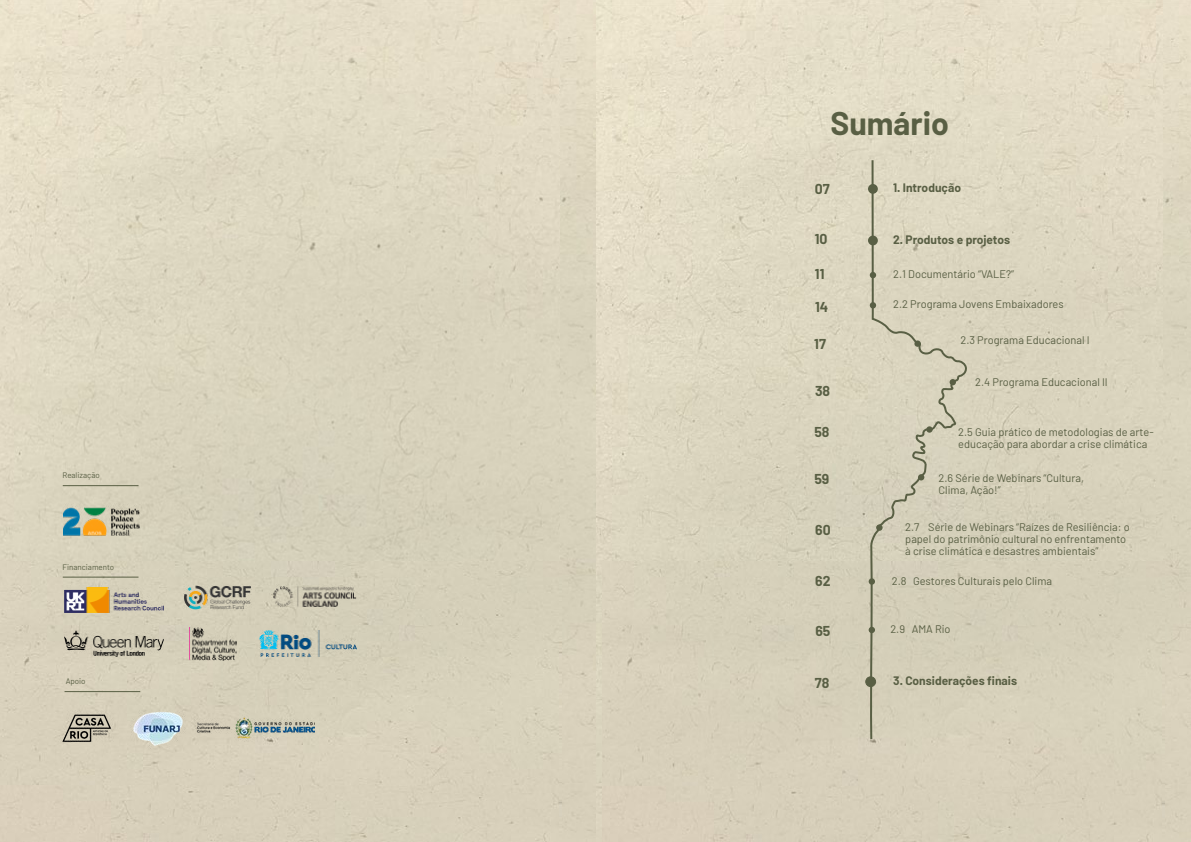
<style>
.page{position:relative;width:1191px;height:842px;background:#fff}
.page>*{position:absolute;margin:0;border:0;box-sizing:border-box;transform-origin:0 0}
.t1{font:700 32px "Barlow";color:#595f44}
.t2{font:700 14px "Barlow";color:#595f44}
.t3{font:700 12px "Barlow";color:#595f44}
.t4{font:11px/12px "Barlow";color:#595f44}
.t5{font:8px "Barlow";color:#595f44}
</style>
<div class="page">
<img style="left:595px;top:0;width:568px;height:842px">
<img style="left:1163px;top:0;width:28px;height:842px">
<div style="left:602px;top:561px;width:562px;height:281px;background:#d7d0ba"></div>
<img style="left:0;top:0;width:588px;height:842px">
<div style="left:0;top:561px;width:561px;height:281px;background:#d7d0bb"></div>
<svg style="left:869px;top:158px;width:99px;height:583px;background:#d4ceb9"></svg>
<div style="left:868px;top:184px;width:10px;height:10px;background:#595f44;border-radius:50%"></div>
<div style="left:868px;top:236px;width:10px;height:9px;background:#595f44;border-radius:50%"></div>
<div style="left:869px;top:272px;width:7px;height:6px;background:#595f44;border-radius:50%"></div>
<div style="left:869px;top:302px;width:7px;height:6px;background:#595f44;border-radius:50%"></div>
<div style="left:914px;top:340px;width:6px;height:7px;background:#595f44;border-radius:50%"></div>
<div style="left:949px;top:379px;width:7px;height:6px;background:#595f44;border-radius:50%"></div>
<div style="left:926px;top:426px;width:6px;height:7px;background:#595f44;border-radius:50%"></div>
<svg style="left:918px;top:474px;width:6px;height:6px"></svg>
<div style="left:876px;top:524px;width:6px;height:7px;background:#595f44;border-radius:50%"></div>
<div style="left:868px;top:578px;width:7px;height:7px;background:#595f44;border-radius:50%"></div>
<div style="left:868px;top:627px;width:7px;height:6px;background:#595f44;border-radius:50%"></div>
<div style="left:865px;top:677px;width:10px;height:10px;background:#595f44;border-radius:50%"></div>
<div style="left:865px;top:676px;width:11px;height:11px;border:1px solid #595f44;border-radius:50%"></div>
<hr style="left:63px;top:485px;width:75px;height:1px;background:#595f44">
<hr style="left:63px;top:577px;width:75px;height:1px;background:#595f44">
<hr style="left:65px;top:691px;width:75px;height:1px;background:#595f44">
<img style="left:63px;top:497px;width:95px;height:49px">
<img style="left:65px;top:587px;width:98px;height:26px">
<img style="left:184px;top:585px;width:68px;height:26px">
<img style="left:268px;top:585px;width:92px;height:26px">
<img style="left:65px;top:630px;width:98px;height:27px">
<img style="left:189px;top:628px;width:47px;height:33px">
<img style="left:259px;top:630px;width:97px;height:27px">
<img style="left:43px;top:695px;width:272px;height:66px">
<p class="t5" style="left:62px;top:470px;width:39px">Realização</p>
<p class="t5" style="left:62px;top:561px;width:53px">Financiamento</p>
<p class="t5" style="left:66px;top:676px;width:21px">Apoio</p>
<h1 class="t1" style="left:830px;top:103px;width:120px">Sumário</h1>
<p class="t2" style="left:815px;top:180px;width:16px">07</p>
<p class="t2" style="left:815px;top:231px;width:14px">10</p>
<p class="t2" style="left:815px;top:265px;width:11px">11</p>
<p class="t2" style="left:815px;top:298px;width:15px">14</p>
<p class="t2" style="left:814px;top:335px;width:13px">17</p>
<p class="t2" style="left:815px;top:382px;width:17px">38</p>
<p class="t2" style="left:814px;top:424px;width:17px">58</p>
<p class="t2" style="left:814px;top:470px;width:16px">59</p>
<p class="t2" style="left:815px;top:521px;width:17px">60</p>
<p class="t2" style="left:815px;top:572px;width:17px">62</p>
<p class="t2" style="left:815px;top:622px;width:17px">65</p>
<p class="t2" style="left:815px;top:675px;width:16px">78</p>
<p class="t3" style="left:893px;top:180px;width:69px">1. Introdução</p>
<p class="t3" style="left:893px;top:232px;width:118px">2. Produtos e projetos</p>
<p class="t4" style="left:893px;top:267px;width:122px">2.1 Documentário “VALE?”</p>
<p class="t4" style="left:893px;top:297px;width:172px">2.2 Programa Jovens Embaixadores</p>
<p class="t4" style="left:960px;top:333px;width:131px">2.3 Programa Educacional I</p>
<p class="t4" style="left:975px;top:375px;width:134px">2.4 Programa Educacional II</p>
<p class="t4" style="left:958px;top:425px;width:197px">2.5 Guia prático de metodologias de arte&shy;educação para abordar a crise climática</p>
<p class="t4" style="left:938px;top:471px;width:147px">2.6 Série de Webinars “Cultura,<br>Clima, Ação!”</p>
<p class="t4" style="left:905px;top:521px;width:226px">2.7 Série de Webinars “Raízes de Resiliência: o papel do patrimônio cultural no enfrentamento à crise climática e desastres ambientais”</p>
<p class="t4" style="left:891px;top:574px;width:162px">2.8 Gestores Culturais pelo Clima</p>
<p class="t4" style="left:890px;top:622px;width:62px">2.9 AMA Rio</p>
<p class="t3" style="left:893px;top:673px;width:125px">3. Considerações finais</p>
</div>
